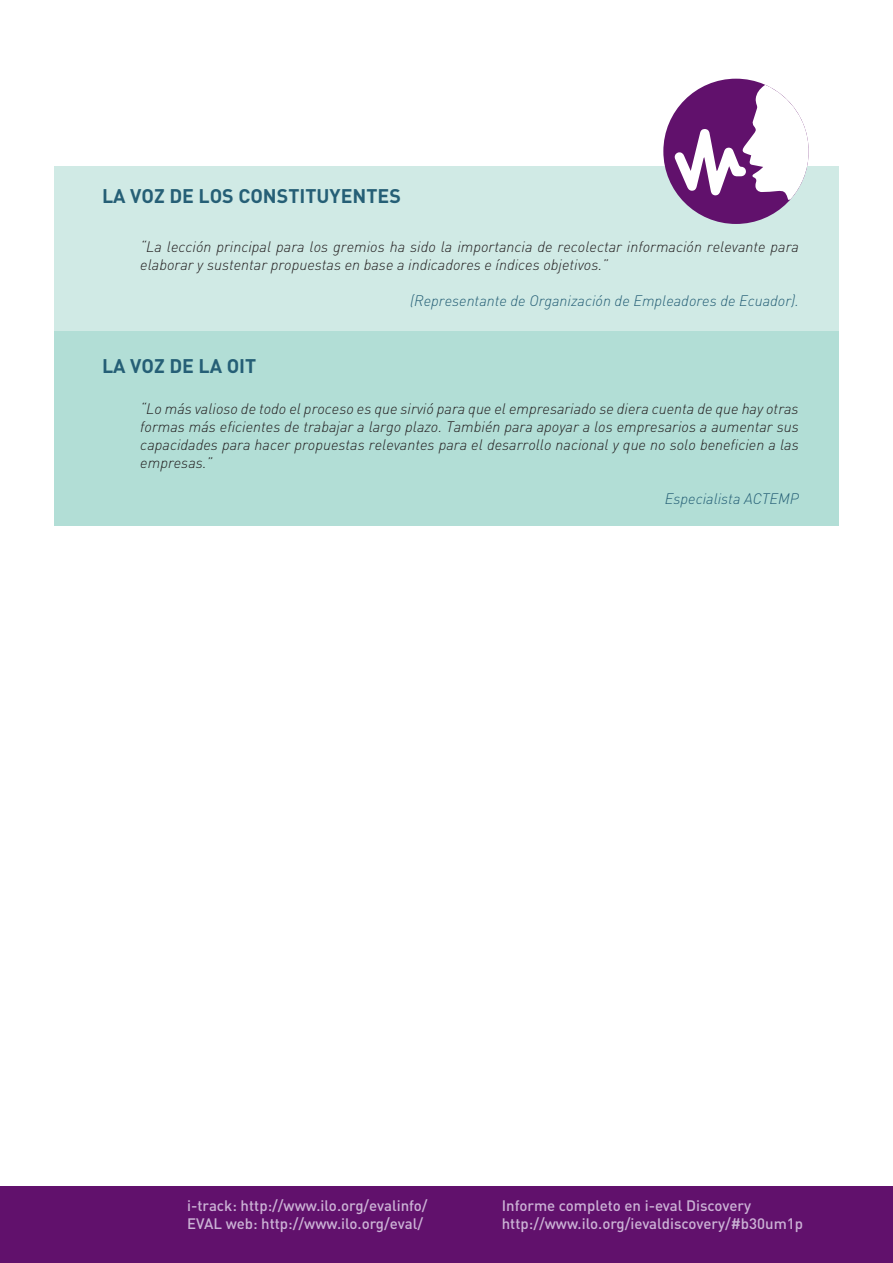
<style>
.page{position:relative;width:893px;height:1263px;background:#fff}
.page>*{position:absolute;margin:0;border:0;box-sizing:border-box;transform-origin:0 0}
.t1{font:700 19.5px "DIN";color:#255f76}
.t2{font:italic 300 15px/18px "DIN";color:#231f20}
.t3{font:500 15px/18px "DIN";color:#cbb2d5}
.t4{font:italic 300 15px "DIN";color:#255f76}
</style>
<div class="page">
<div style="left:54px;top:166px;width:785px;height:166px;background:#d0eae5"></div>
<div style="left:54px;top:332px;width:785px;height:194px;background:#b2ded6"></div>
<div style="left:0;top:1186px;width:893px;height:77px;background:#61116c"></div>
<div style="left:663px;top:79px;width:146px;height:145px;background:#61116c;border-radius:50%"></div>
<svg style="left:674px;top:85px;width:135px;height:115px"></svg>
<h1 class="t1" style="left:102px;top:183px;width:300px">LA VOZ DE LOS CONSTITUYENTES</h1>
<p class="t2" style="left:140px;top:238px;width:660px">“La lección principal para los gremios ha sido la importancia de recolectar información relevante para elaborar y sustentar propuestas en base a indicadores e índices objetivos.”</p>
<p class="t4" style="left:410px;top:292px;width:390px">(Representante de Organización de Empleadores de Ecuador).</p>
<h1 class="t1" style="left:102px;top:354px;width:156px">LA VOZ DE LA OIT</h1>
<p class="t2" style="left:140px;top:399px;width:660px;text-align:justify">“Lo más valioso de todo el proceso es que sirvió para que el empresariado se diera cuenta de que hay otras formas más eficientes de trabajar a largo plazo. También para apoyar a los empresarios a aumentar sus capacidades para hacer propuestas relevantes para el desarrollo nacional y que no solo beneficien a las empresas.”</p>
<p class="t4" style="left:665px;top:489px;width:135px">Especialista ACTEMP</p>
<p class="t3" style="left:187px;top:1196px;width:242px">i-track: http://www.ilo.org/evalinfo/<br>EVAL web: http://www.ilo.org/eval/</p>
<p class="t3" style="left:502px;top:1196px;width:303px">Informe completo en i-eval Discovery http://www.ilo.org/ievaldiscovery/#b30um1p</p>
</div>
